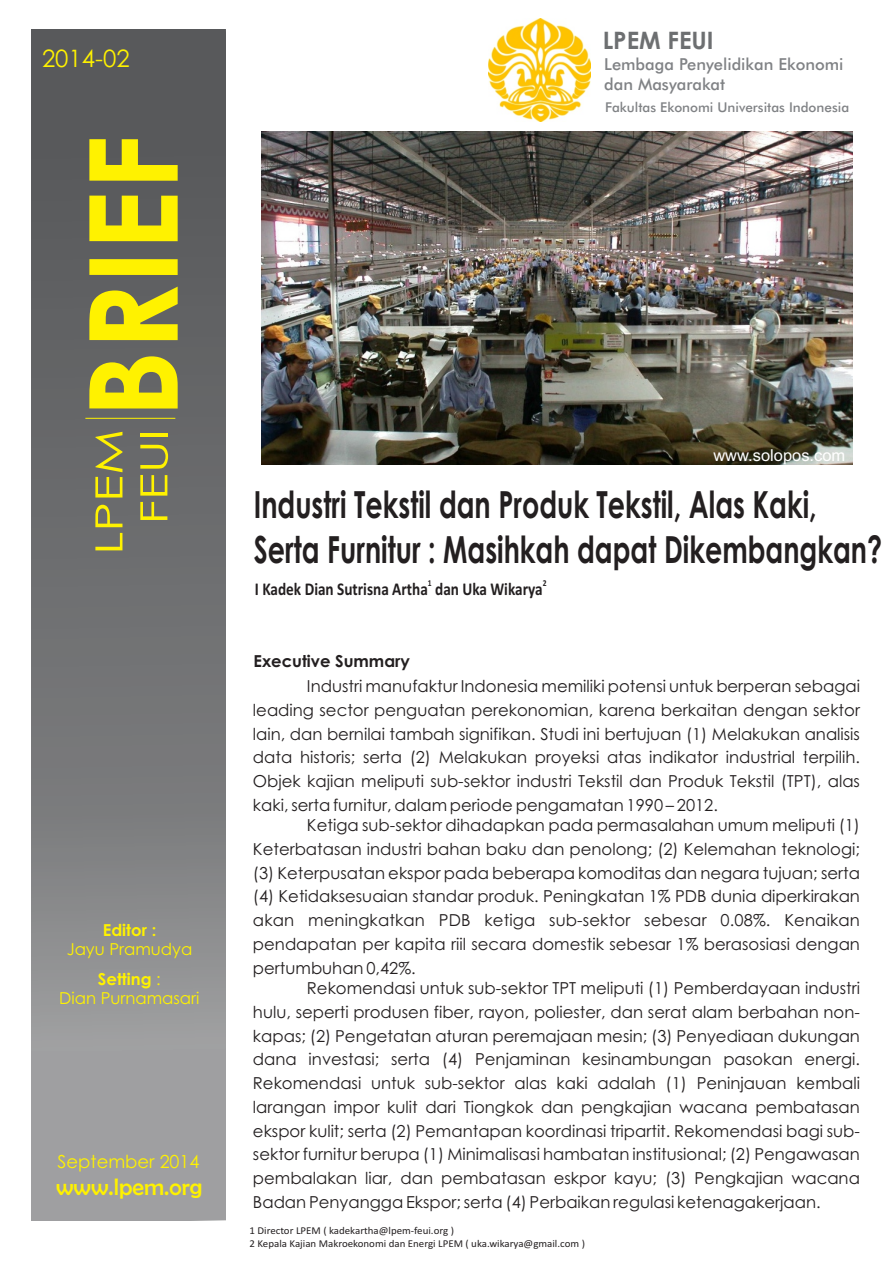
<style>
.page{position:relative;width:893px;height:1263px;background:#fff}
.page>*{position:absolute;margin:0;border:0;box-sizing:border-box;transform-origin:0 0}
.t1{font:700 122.85px "Century Gothic";color:#fff200;scale:.94 1}
.t2{font:37.65px/44.8px "Century Gothic";color:#fff200;text-align:right;scale:1.33 1}
.t3{font:700 37.35px/45.3px "Century Gothic";color:#231f20;scale:.72 1}
.t4{font:24px "Berlin Sans FB";color:#fff200}
.t5{font:700 24px "Century Gothic";color:#6d6f71}
.t6{font:24px "Century Gothic";color:#fff200}
.t7{font:700 18px "Calibri";color:#231f20;scale:.85 1}
.t8{font:18px "Century Gothic";color:#fff200}
.t9{font:16.5px/23.7px "Century Gothic";color:#231f20;text-align:justify}
.t10{font:500 16.5px/19.8px "Futura BT";color:#808285}
.t11{font:16.5px/29.2px "Century Gothic";color:#fff200;text-align:center}
.t12{font:700 16.5px "Century Gothic";color:#231f20}
.t13{font:16.5px "Arial";color:#fff}
.t14{font:700 16.5px "Century Gothic";color:#fff200}
.t15{font:500 13.5px "Futura BT";color:#808285}
.t16{font:10.5px/12.8px "Calibri";color:#231f20;scale:1.04 1}
.t17{font:700 9px "Calibri";color:#231f20;scale:.85 1}
.s1{font-weight:700}
</style>
<div class="page">
<div style="left:31px;top:29px;width:194px;height:1191px;background:linear-gradient(to bottom,#4d4e50,#a0a0a2)"></div>
<img style="left:488px;top:18px;width:103px;height:103px">
<hr style="left:85px;top:418px;width:90px;height:1px;background:#fff200">
<img style="left:261px;top:132px;width:591px;height:333px">
<h3 class="t6" style="left:42px;top:49px;width:89px">2014-02</h3>
<h1 class="t1" style="left:86px;top:418px;width:303px;rotate:-90deg">BRIEF</h1>
<h2 class="t2" style="left:90px;top:555px;width:96px;rotate:-90deg">LPEM<br>FEUI</h2>
<p class="t14" style="left:103px;top:923px;width:55px">Editor :</p>
<p class="t11" style="left:67px;top:936px;width:127px">Jayu Pramudya<br><span class="s1">Setting</span> :</p>
<p class="t11" style="left:59px;top:985px;width:142px">Dian Purnamasari</p>
<p class="t8" style="left:58px;top:1155px;width:143px">September 2014</p>
<h3 class="t4" style="left:56px;top:1173px;width:148px">www.lpem.org</h3>
<h3 class="t5" style="left:603px;top:31px;width:112px">LPEM FEUI</h3>
<p class="t10" style="left:604px;top:56px;width:241px">Lembaga Penyelidikan Ekonomi dan Masyarakat</p>
<p class="t15" style="left:605px;top:102px;width:246px">Fakultas Ekonomi Universitas Indonesia</p>
<p class="t13" style="left:713px;top:449px;width:134px">www.solopos.com</p>
<h3 class="t3" style="left:254px;top:485px;width:874px">Industri Tekstil dan Produk Tekstil, Alas Kaki,<br>Serta Furnitur : Masihkah dapat Dikembangkan?</h3>
<p class="t17" style="left:428px;top:579px;width:6px">1</p>
<p class="t17" style="left:543px;top:579px;width:6px">2</p>
<p class="t7" style="left:255px;top:581px;width:340px">I Kadek Dian Sutrisna Artha dan Uka Wikarya</p>
<p class="t12" style="left:254px;top:655px;width:158px">Executive Summary</p>
<p class="t9" style="left:253px;top:676px;width:609px;text-indent:54px">Industri manufaktur Indonesia memiliki potensi untuk berperan sebagai leading sector penguatan perekonomian, karena berkaitan dengan sektor lain, dan bernilai tambah signifikan. Studi ini bertujuan (1) Melakukan analisis data historis; serta (2) Melakukan proyeksi atas indikator industrial terpilih.<br>Objek kajian meliputi sub-sektor industri Tekstil dan Produk Tekstil (TPT), alas kaki, serta furnitur, dalam periode pengamatan 1990 – 2012.</p>
<p class="t9" style="left:253px;top:815px;width:609px;text-indent:54px">Ketiga sub-sektor dihadapkan pada permasalahan umum meliputi (1)<br>Keterbatasan industri bahan baku dan penolong; (2) Kelemahan teknologi; (3) Keterpusatan ekspor pada beberapa komoditas dan negara tujuan; serta (4) Ketidaksesuaian standar produk. Peningkatan 1% PDB dunia diperkirakan akan meningkatkan PDB ketiga sub-sektor sebesar 0.08%. Kenaikan pendapatan per kapita riil secara domestik sebesar 1% berasosiasi dengan pertumbuhan 0,42%.</p>
<p class="t9" style="left:253px;top:978px;width:609px;text-indent:54px">Rekomendasi untuk sub-sektor TPT meliputi (1) Pemberdayaan industri hulu, seperti produsen fiber, rayon, poliester, dan serat alam berbahan non&shy;kapas; (2) Pengetatan aturan peremajaan mesin; (3) Penyediaan dukungan dana investasi; serta (4) Penjaminan kesinambungan pasokan energi.<br>Rekomendasi untuk sub-sektor alas kaki adalah (1) Peninjauan kembali larangan impor kulit dari Tiongkok dan pengkajian wacana pembatasan ekspor kulit; serta (2) Pemantapan koordinasi tripartit. Rekomendasi bagi sub&shy;sektor furnitur berupa (1) Minimalisasi hambatan institusional; (2) Pengawasan pembalakan liar, dan pembatasan eskpor kayu; (3) Pengkajian wacana Badan Penyangga Ekspor; serta (4) Perbaikan regulasi ketenagakerjaan.</p>
<p class="t16" style="left:249px;top:1225px;width:324px">1 Director LPEM ( kadekartha@lpem-feui.org )<br>2 Kepala Kajian Makroekonomi dan Energi LPEM ( uka.wikarya@gmail.com )</p>
</div>
